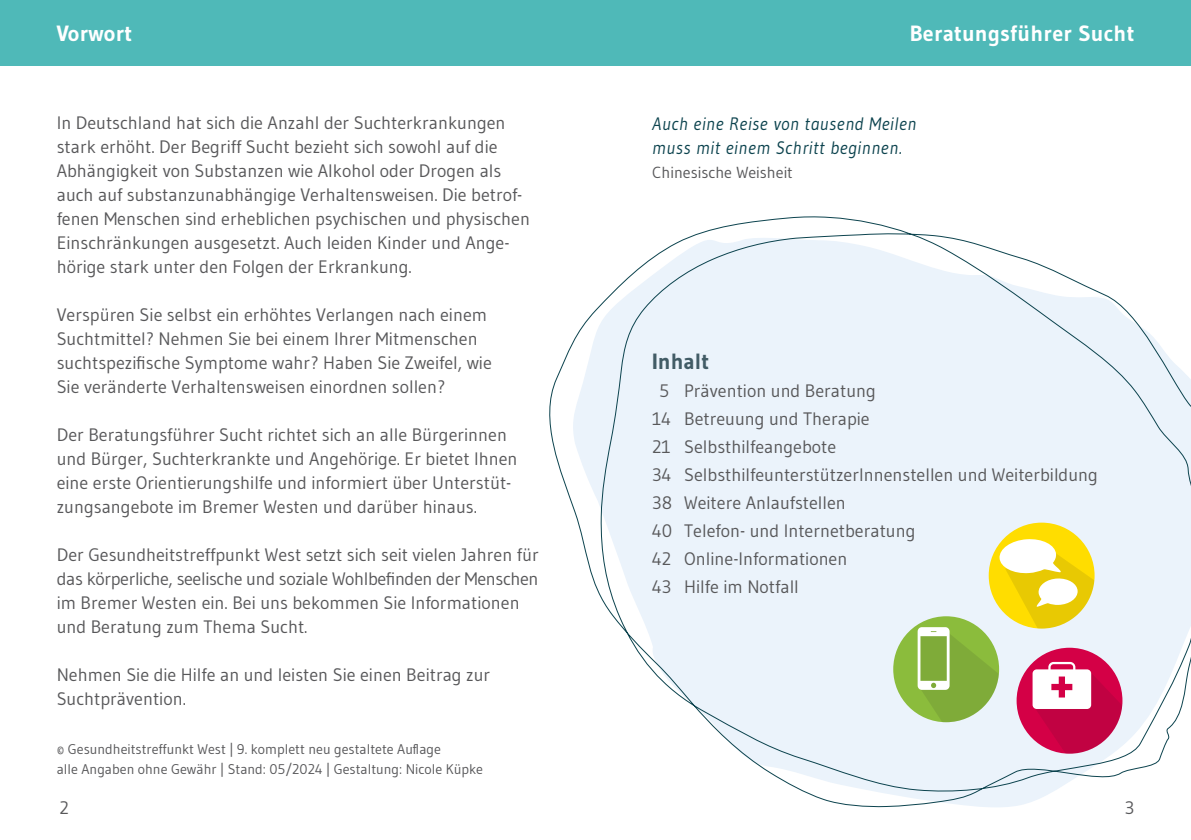
<style>
.page{position:relative;width:1191px;height:840px;background:#fff}
.page>*{position:absolute;margin:0;border:0;box-sizing:border-box;transform-origin:0 0}
.t1{font:700 22px "Gudea";letter-spacing:.01em;color:#fff}
.t2{font:700 22px "Gudea";color:#425c66}
.t3{font:18px/24px "Gudea";color:#58585a}
.t4{font:italic 18px/24px "Gudea";letter-spacing:.03em;color:#0c434e}
.t5{font:16px "Gudea";color:#58585a}
.t6{font:14px/20px "Gudea";color:#58585a}
</style>
<div class="page">
<svg style="left:549px;top:216px;width:642px;height:591px"></svg>
<div style="left:988px;top:522px;width:106px;height:106px;background:#fd0;border-radius:50%"></div>
<div style="left:893px;top:616px;width:106px;height:105px;background:#8bbc3c;border-radius:50%"></div>
<svg style="left:917px;top:538px;width:205px;height:215px"></svg>
<div style="left:595px;top:0;width:596px;height:66px;background:#4fb9b8"></div>
<div style="left:0;top:0;width:595px;height:66px;background:#4fb9b8"></div>
<p class="t1" style="left:57px;top:20px;width:77px">Vorwort</p>
<p class="t1" style="left:909px;top:20px;width:226px">Beratungsführer Sucht</p>
<p class="t3" style="left:57px;top:110px;width:475px">In Deutschland hat sich die Anzahl der Suchterkrankungen stark erhöht. Der Begriff Sucht bezieht sich sowohl auf die Abhängigkeit von Substanzen wie Alkohol oder Drogen als auch auf substanzunabhängige Verhaltensweisen. Die betrof&shy;fenen Menschen sind erheblichen psychischen und physischen Einschränkungen ausgesetzt. Auch leiden Kinder und Ange&shy;hörige stark unter den Folgen der Erkrankung.</p>
<p class="t3" style="left:57px;top:302px;width:436px">Verspüren Sie selbst ein erhöhtes Verlangen nach einem Suchtmittel? Nehmen Sie bei einem Ihrer Mitmenschen suchtspezifische Symptome wahr? Haben Sie Zweifel, wie Sie veränderte Verhaltensweisen einordnen sollen?</p>
<p class="t3" style="left:57px;top:422px;width:462px">Der Beratungsführer Sucht richtet sich an alle Bürgerinnen und Bürger, Suchterkrankte und Angehörige. Er bietet Ihnen eine erste Orientierungshilfe und informiert über Unterstüt&shy;zungsangebote im Bremer Westen und darüber hinaus.</p>
<p class="t3" style="left:57px;top:542px;width:483px">Der Gesundheitstreffpunkt West setzt sich seit vielen Jahren für das körperliche, seelische und soziale Wohlbefinden der Menschen im Bremer Westen ein. Bei uns bekommen Sie Informationen und Beratung zum Thema Sucht.</p>
<p class="t3" style="left:57px;top:662px;width:435px">Nehmen Sie die Hilfe an und leisten Sie einen Beitrag zur<br>Suchtprävention.</p>
<p class="t6" style="left:57px;top:738px;width:428px">© Gesundheitstreffunkt West | 9. komplett neu gestaltete Auflage<br>alle Angaben ohne Gewähr | Stand: 05/2024 | Gestaltung: Nicole Küpke</p>
<p class="t4" style="left:652px;top:111px;width:266px">Auch eine Reise von tausend Meilen muss mit einem Schritt beginnen.</p>
<p class="t5" style="left:652px;top:162px;width:142px">Chinesische Weisheit</p>
<p class="t2" style="left:652px;top:347px;width:58px">Inhalt</p>
<p class="t3" style="left:652px;top:376px;width:447px;line-height:28px;text-indent:7px">5 Prävention und Beratung<br>14 Betreuung und Therapie<br>21 Selbsthilfeangebote<br>34 SelbsthilfeunterstützerInnenstellen und Weiterbildung<br>38 Weitere Anlaufstellen<br>40 Telefon- und Internetberatung<br>42 Online-Informationen<br>43 Hilfe im Notfall</p>
<p class="t3" style="left:60px;top:794px;width:11px">2</p>
<p class="t3" style="left:1124px;top:794px;width:11px">3</p>
</div>
